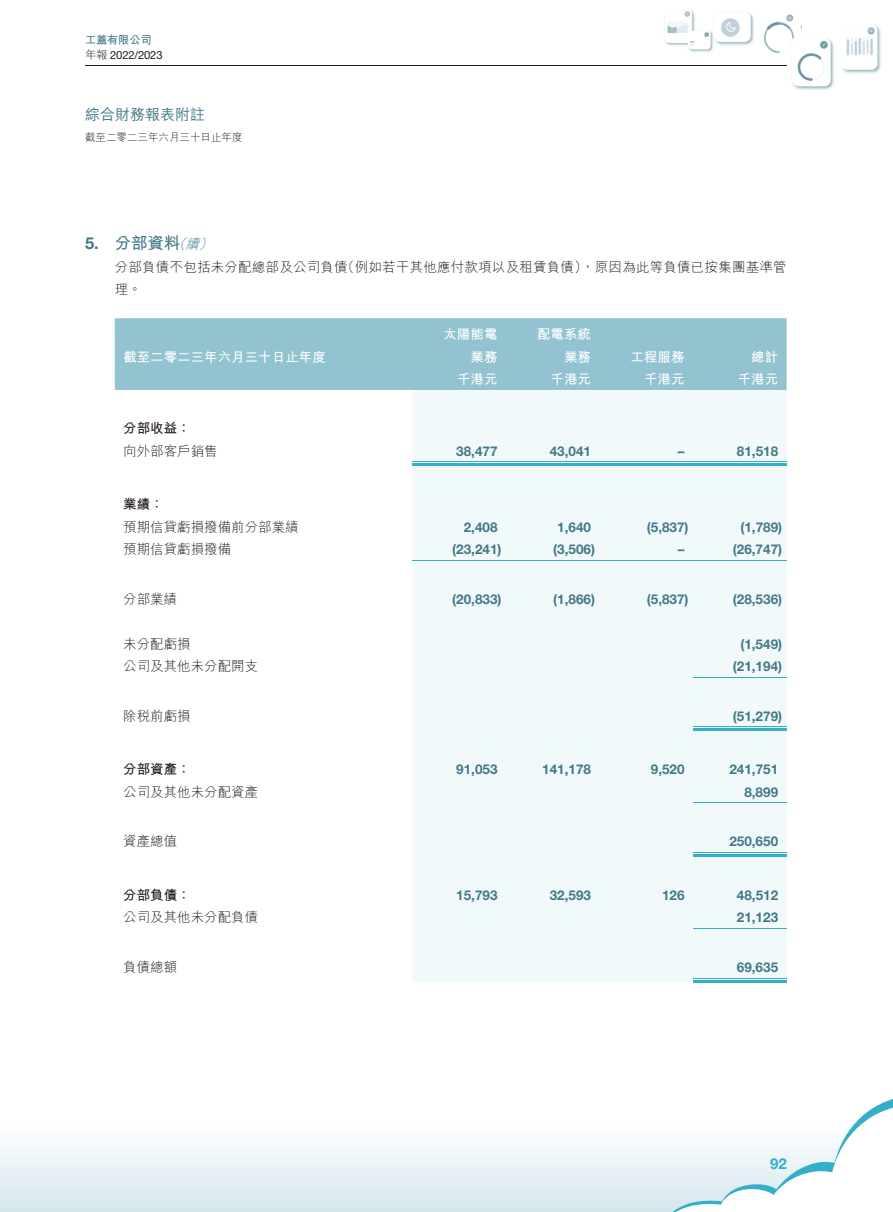
<style>
.page{position:relative;width:893px;height:1212px;background:#fff}
.page>*{position:absolute;margin:0;border:0;box-sizing:border-box;transform-origin:0 0}
.t1{font:16.5px "M Hei HK Bold E Ten B5 H";color:#427986}
.t2{font:15px "M Hei HK Medium E Ten B5 H";color:#427986}
.t3{font:700 15px "Helvetica Neue LT Std";color:#34afc8}
.t4{font:700 13.5px "Helvetica Neue LT Std";color:#427986}
.t5{font:13.5px/22.5px "M Hei HK Light E Ten B5 H";color:#231916}
.t6{font:13.5px/22.5px "M Hei HK Bold E Ten B5 H";color:#fff;text-align:right}
.t7{font:13.5px "M Hei HK Bold E Ten B5 H";color:#231916}
.t8{font:11.25px "Helvetica Neue LT Std";letter-spacing:-.015em;color:#231916}
.t9{font:11.25px "M Hei HK Bold E Ten B5 H";letter-spacing:-.015em;color:#427986}
.t10{font:10.5px "M Hei HK Light E Ten B5 H";color:#231916}
.s1{font-family:"M Hei HK Light E Ten B5 H"}
.s2{font-family:"Helvetica Neue LT Std";font-weight:700}
.s3{font-family:"M Hei HK Light E Ten B5 H";font-style:italic;font-size:13.5px}
</style>
<div class="page">
<img style="left:665px;top:10px;width:216px;height:80px">
<div style="left:0;top:1050px;width:893px;height:162px;background:linear-gradient(to bottom,#fff,#ddecf1)"></div>
<svg style="left:658px;top:1095px;width:235px;height:117px"></svg>
<hr style="left:85px;top:65px;width:702px;height:1px;background:#231916">
<div style="left:115px;top:318px;width:672px;height:72px;background:#93c3d0"></div>
<div style="left:412px;top:390px;width:375px;height:592px;background:#f2f9fb"></div>
<div style="left:412px;top:435px;width:375px;height:22px;background:#f2f9fb"></div>
<hr style="left:412px;top:461px;width:94px;height:1px;background:#34afc8">
<hr style="left:412px;top:464px;width:94px;height:2px;background:#34afc8">
<hr style="left:506px;top:461px;width:94px;height:1px;background:#34afc8">
<hr style="left:506px;top:464px;width:94px;height:2px;background:#34afc8">
<hr style="left:600px;top:461px;width:93px;height:1px;background:#34afc8">
<hr style="left:600px;top:464px;width:93px;height:2px;background:#34afc8">
<hr style="left:693px;top:461px;width:94px;height:1px;background:#34afc8">
<hr style="left:693px;top:464px;width:94px;height:2px;background:#34afc8">
<hr style="left:412px;top:560px;width:375px;height:1px;background:#34afc8">
<hr style="left:693px;top:677px;width:94px;height:1px;background:#34afc8">
<hr style="left:693px;top:726px;width:94px;height:1px;background:#34afc8">
<hr style="left:693px;top:729px;width:94px;height:2px;background:#34afc8">
<hr style="left:693px;top:802px;width:94px;height:1px;background:#34afc8">
<hr style="left:693px;top:852px;width:94px;height:1px;background:#34afc8">
<hr style="left:693px;top:854px;width:94px;height:2px;background:#34afc8">
<hr style="left:693px;top:928px;width:94px;height:1px;background:#34afc8">
<hr style="left:693px;top:978px;width:94px;height:1px;background:#34afc8">
<hr style="left:693px;top:980px;width:94px;height:2px;background:#34afc8">
<p class="t9" style="left:85px;top:36px;width:68px">工蓋有限公司</p>
<p class="t8" style="left:85px;top:51px;width:79px"><span class="s1">年報</span> 2022/2023</p>
<p class="t2" style="left:85px;top:108px;width:121px">綜合財務報表附註</p>
<p class="t10" style="left:85px;top:133px;width:159px">截至二零二三年六月三十日止年度</p>
<p class="t1" style="left:85px;top:236px;width:132px"><span class="s2">5.</span> 分部資料<span class="s3">（續）</span></p>
<p class="t5" style="left:115px;top:257px;width:673px">分部負債不包括未分配總部及公司負債（例如若干其他應付款項以及租賃負債），原因為此等負債已按集團基準管理。</p>
<p class="t6" style="left:123px;top:347px;width:204px">截至二零二三年六月三十日止年度</p>
<p class="t6" style="left:443px;top:324px;width:55px">太陽能電業務</p>
<p class="t6" style="left:537px;top:324px;width:55px">配電系統業務</p>
<p class="t6" style="left:631px;top:347px;width:55px">工程服務</p>
<p class="t6" style="left:751px;top:347px;width:29px">總計</p>
<p class="t6" style="left:457px;top:369px;width:42px">千港元</p>
<p class="t6" style="left:551px;top:369px;width:42px">千港元</p>
<p class="t6" style="left:644px;top:369px;width:42px">千港元</p>
<p class="t6" style="left:738px;top:369px;width:42px">千港元</p>
<p class="t7" style="left:123px;top:423px;width:69px">分部收益：</p>
<p class="t5" style="left:123px;top:441px;width:96px">向外部客戶銷售</p>
<p class="t4" style="left:456px;top:446px;width:43px">38,477</p>
<p class="t4" style="left:550px;top:446px;width:43px">43,041</p>
<p class="t4" style="left:678px;top:446px;width:8px">–</p>
<p class="t4" style="left:737px;top:446px;width:43px">81,518</p>
<p class="t7" style="left:123px;top:499px;width:42px">業績：</p>
<p class="t5" style="left:123px;top:517px;width:177px">預期信貸虧損撥備前分部業績</p>
<p class="t4" style="left:464px;top:522px;width:35px">2,408</p>
<p class="t4" style="left:557px;top:522px;width:35px">1,640</p>
<p class="t4" style="left:647px;top:522px;width:43px">(5,837)</p>
<p class="t4" style="left:740px;top:522px;width:43px">(1,789)</p>
<p class="t5" style="left:123px;top:540px;width:109px">預期信貸虧損撥備</p>
<p class="t4" style="left:452px;top:545px;width:51px">(23,241)</p>
<p class="t4" style="left:553px;top:545px;width:43px">(3,506)</p>
<p class="t4" style="left:678px;top:545px;width:8px">–</p>
<p class="t4" style="left:733px;top:545px;width:51px">(26,747)</p>
<p class="t5" style="left:123px;top:589px;width:55px">分部業績</p>
<p class="t4" style="left:452px;top:594px;width:51px">(20,833)</p>
<p class="t4" style="left:553px;top:594px;width:43px">(1,866)</p>
<p class="t4" style="left:647px;top:594px;width:43px">(5,837)</p>
<p class="t4" style="left:733px;top:594px;width:51px">(28,536)</p>
<p class="t5" style="left:123px;top:634px;width:69px">未分配虧損</p>
<p class="t4" style="left:740px;top:639px;width:43px">(1,549)</p>
<p class="t5" style="left:123px;top:657px;width:136px">公司及其他未分配開支</p>
<p class="t4" style="left:733px;top:662px;width:51px">(21,194)</p>
<p class="t5" style="left:123px;top:706px;width:69px">除稅前虧損</p>
<p class="t4" style="left:733px;top:711px;width:51px">(51,279)</p>
<p class="t7" style="left:123px;top:764px;width:69px">分部資產：</p>
<p class="t4" style="left:456px;top:765px;width:43px">91,053</p>
<p class="t4" style="left:542px;top:765px;width:50px">141,178</p>
<p class="t4" style="left:651px;top:765px;width:35px">9,520</p>
<p class="t4" style="left:729px;top:765px;width:50px">241,751</p>
<p class="t5" style="left:123px;top:782px;width:136px">公司及其他未分配資產</p>
<p class="t4" style="left:744px;top:787px;width:35px">8,899</p>
<p class="t5" style="left:123px;top:832px;width:55px">資產總值</p>
<p class="t4" style="left:729px;top:837px;width:50px">250,650</p>
<p class="t7" style="left:123px;top:890px;width:69px">分部負債：</p>
<p class="t4" style="left:456px;top:890px;width:43px">15,793</p>
<p class="t4" style="left:550px;top:890px;width:43px">32,593</p>
<p class="t4" style="left:662px;top:890px;width:24px">126</p>
<p class="t4" style="left:737px;top:890px;width:43px">48,512</p>
<p class="t5" style="left:123px;top:908px;width:136px">公司及其他未分配負債</p>
<p class="t4" style="left:737px;top:913px;width:43px">21,123</p>
<p class="t5" style="left:123px;top:957px;width:55px">負債總額</p>
<p class="t4" style="left:737px;top:962px;width:43px">69,635</p>
<p class="t3" style="left:770px;top:1158px;width:18px">92</p>
</div>
